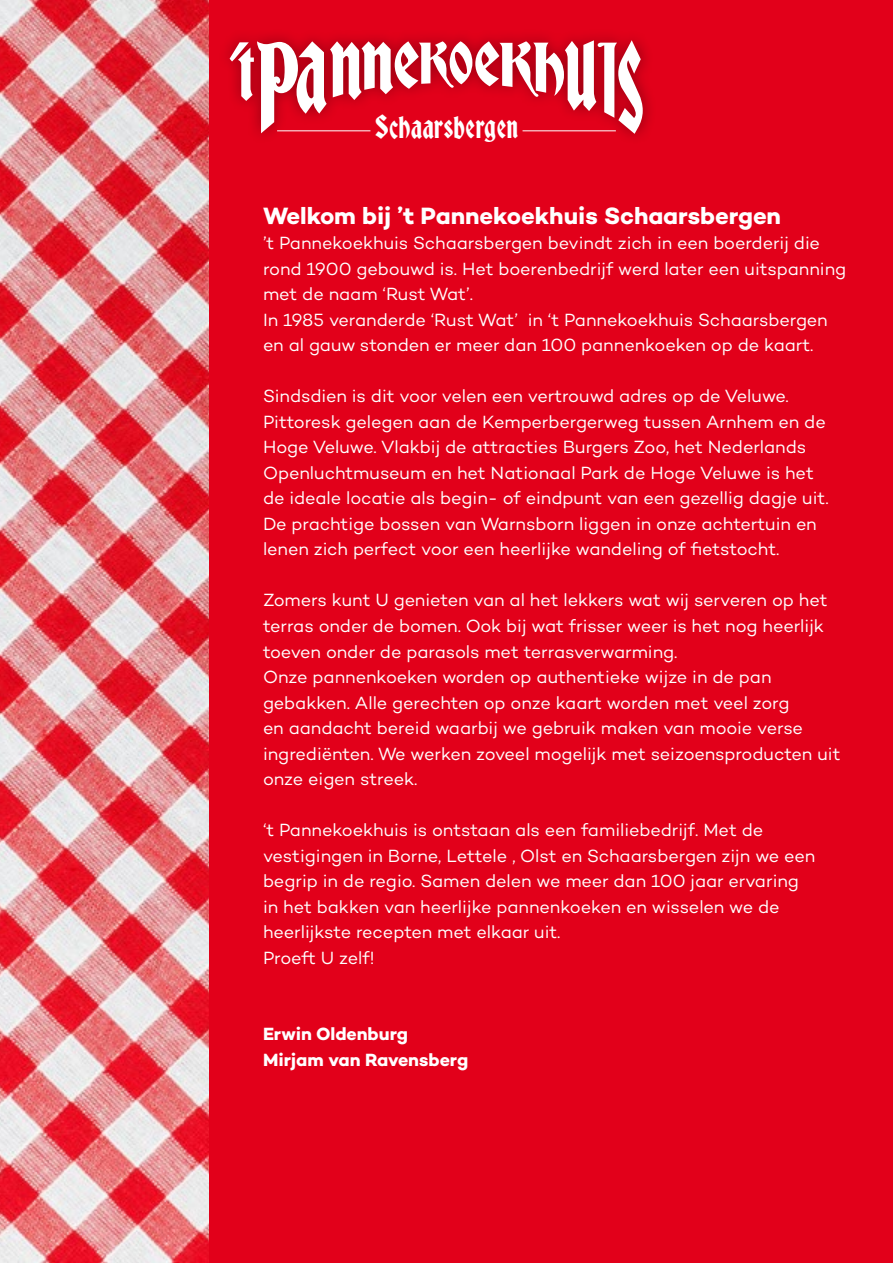
<style>
.page{position:relative;width:893px;height:1263px;background:#e2001a}
.page>*{position:absolute;margin:0;border:0;box-sizing:border-box;transform-origin:0 0}
.t1{font:30px "Fyne Fish NF";color:#fff}
.t2{font:700 24px "Campton";letter-spacing:-.005em;color:#fff}
.t3{font:18px/25.5px "Campton";letter-spacing:-.005em;color:#fff}
.t4{font:700 18px/25.5px "Campton";color:#fff}
</style>
<div class="page">
<img style="left:0;top:0;width:208px;height:1263px">
<div style="left:217px;top:27px;width:439px;height:119px;background:#000;opacity:.35"></div>
<svg style="left:230px;top:40px;width:413px;height:94px"></svg>
<h1 class="t1" style="left:375px;top:108px;width:146px">Schaarsbergen</h1>
<h2 class="t2" style="left:263px;top:200px;width:520px">Welkom bij ’t Pannekoekhuis Schaarsbergen</h2>
<p class="t3" style="left:263px;top:230px;width:585px">’t Pannekoekhuis Schaarsbergen bevindt zich in een boerderij die rond 1900 gebouwd is. Het boerenbedrijf werd later een uitspanning met de naam ‘Rust Wat’.<br>In 1985 veranderde ‘Rust Wat’ in ‘t Pannekoekhuis Schaarsbergen en al gauw stonden er meer dan 100 pannenkoeken op de kaart.</p>
<p class="t3" style="left:263px;top:383px;width:567px">Sindsdien is dit voor velen een vertrouwd adres op de Veluwe.<br>Pittoresk gelegen aan de Kemperbergerweg tussen Arnhem en de Hoge Veluwe. Vlakbij de attracties Burgers Zoo, het Nederlands Openluchtmuseum en het Nationaal Park de Hoge Veluwe is het de ideale locatie als begin- of eindpunt van een gezellig dagje uit.<br>De prachtige bossen van Warnsborn liggen in onze achtertuin en lenen zich perfect voor een heerlijke wandeling of fietstocht.</p>
<p class="t3" style="left:263px;top:587px;width:579px">Zomers kunt U genieten van al het lekkers wat wij serveren op het terras onder de bomen. Ook bij wat frisser weer is het nog heerlijk toeven onder de parasols met terrasverwarming.<br>Onze pannenkoeken worden op authentieke wijze in de pan gebakken. Alle gerechten op onze kaart worden met veel zorg<br>en aandacht bereid waarbij we gebruik maken van mooie verse ingrediënten. We werken zoveel mogelijk met seizoensproducten uit onze eigen streek.</p>
<p class="t3" style="left:263px;top:817px;width:554px">‘t Pannekoekhuis is ontstaan als een familiebedrijf. Met de vestigingen in Borne, Lettele , Olst en Schaarsbergen zijn we een begrip in de regio. Samen delen we meer dan 100 jaar ervaring in het bakken van heerlijke pannenkoeken en wisselen we de heerlijkste recepten met elkaar uit.<br>Proeft U zelf!</p>
<p class="t4" style="left:263px;top:1021px;width:207px">Erwin Oldenburg<br>Mirjam van Ravensberg</p>
</div>
